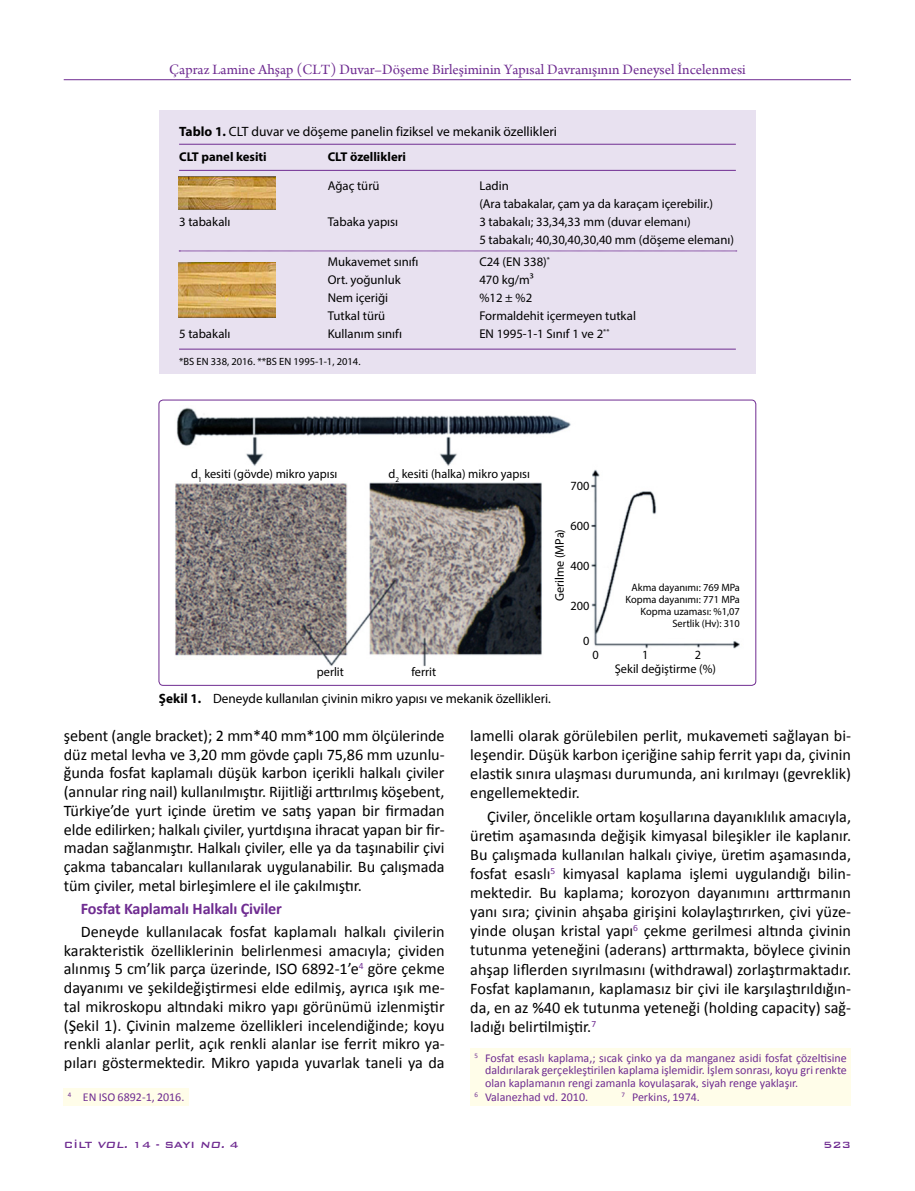
<style>
.page{position:relative;width:915px;height:1191px;background:#fff}
.page>*{position:absolute;margin:0;border:0;box-sizing:border-box;transform-origin:0 0}
.t1{font:16.2px/18.8px "Calibri";color:#000;text-align:justify}
.t2{font:700 16.2px "Calibri";letter-spacing:-.01em;color:#6f2c91}
.t3{font:15px "Arno Pro";color:#6f2c91}
.t4{font:13.5px "Myriad Pro";color:#000}
.t5{font:12.75px/18px "Myriad Pro";color:#000}
.t6{font:700 12.75px "Myriad Pro";color:#000}
.t7{font:12.6px "Myriad Pro";color:#000}
.t8{font:12px/12.5px "Calibri";color:#6f2c91;text-align:justify}
.t9{font:500 12px "Bank Gothic BT";color:#6f2c91}
.t10{font:10.65px/11.9px "Myriad Pro";color:#000;text-align:right}
.t11{font:10.5px "Myriad Pro";color:#000}
.s1{font-weight:700}
.s2{font-style:italic}
</style>
<div class="page">
<hr style="left:64px;top:79px;width:786px;height:1px;background:#6f2c91">
<div style="left:64px;top:1088px;width:125px;height:17px;background:#fffde9"></div>
<div style="left:470px;top:1048px;width:380px;height:57px;background:#fffde9"></div>
<div style="left:159px;top:111px;width:596px;height:263px;background:#e8e1f0"></div>
<hr style="left:179px;top:170px;width:556px;height:1px;background:#6f2c91">
<svg style="left:179px;top:251px;width:557px;height:1px"></svg>
<hr style="left:179px;top:349px;width:556px;height:1px;background:#6f2c91">
<hr style="left:179px;top:144px;width:556px;height:1px;background:#6f2c91">
<img style="left:179px;top:177px;width:96px;height:32px">
<img style="left:179px;top:263px;width:96px;height:54px">
<img style="left:175px;top:407px;width:565px;height:260px">
<div style="left:159px;top:400px;width:596px;height:285px;border:1px solid #6f2c91;border-radius:4px"></div>
<p class="t3" style="left:169px;top:61px;width:578px">Çapraz Lamine Ahşap (CLT) Duvar–Döşeme Birleşiminin Yapısal Davranışının Deneysel İncelenmesi</p>
<p class="t4" style="left:179px;top:123px;width:379px"><span class="s1">Tablo 1.</span> CLT duvar ve döşeme panelin fiziksel ve mekanik özellikleri</p>
<p class="t6" style="left:179px;top:149px;width:89px">CLT panel kesiti</p>
<p class="t6" style="left:327px;top:149px;width:80px">CLT özellikleri</p>
<p class="t5" style="left:327px;top:176px;width:53px">Ağaç türü</p>
<p class="t5" style="left:479px;top:176px;width:235px">Ladin<br>(Ara tabakalar, çam ya da karaçam içerebilir.)</p>
<p class="t5" style="left:179px;top:212px;width:53px">3 tabakalı</p>
<p class="t5" style="left:327px;top:212px;width:72px">Tabaka yapısı</p>
<p class="t5" style="left:479px;top:212px;width:256px">3 tabakalı; 33,34,33 mm (duvar elemanı)<br>5 tabakalı; 40,30,40,30,40 mm (döşeme elemanı)</p>
<p class="t5" style="left:327px;top:253px;width:92px">Mukavemet sınıfı</p>
<p class="t5" style="left:479px;top:253px;width:72px">C24 (EN 338)<sup>*</sup></p>
<p class="t5" style="left:327px;top:271px;width:74px">Ort. yoğunluk</p>
<p class="t5" style="left:479px;top:271px;width:56px">470 kg/m³</p>
<p class="t5" style="left:327px;top:289px;width:62px">Nem içeriği</p>
<p class="t5" style="left:479px;top:289px;width:54px">%12 ± %2</p>
<p class="t5" style="left:327px;top:307px;width:59px">Tutkal türü</p>
<p class="t5" style="left:479px;top:307px;width:158px">Formaldehit içermeyen tutkal</p>
<p class="t5" style="left:179px;top:325px;width:53px">5 tabakalı</p>
<p class="t5" style="left:327px;top:325px;width:76px">Kullanım sınıfı</p>
<p class="t5" style="left:479px;top:325px;width:131px">EN 1995-1-1 Sınıf 1 ve 2<sup>**</sup></p>
<p class="t11" style="left:179px;top:355px;width:183px">*BS EN 338, 2016. **BS EN 1995-1-1, 2014.</p>
<p class="t7" style="left:191px;top:465px;width:148px">d<sub>1</sub> kesiti (gövde) mikro yapısı</p>
<p class="t7" style="left:388px;top:465px;width:143px">d<sub>2</sub> kesiti (halka) mikro yapısı</p>
<p class="t7" style="left:570px;top:477px;width:20px">700</p>
<p class="t7" style="left:570px;top:518px;width:20px">600</p>
<p class="t7" style="left:570px;top:558px;width:20px">400</p>
<p class="t7" style="left:551px;top:601px;width:74px;rotate:-90deg">Gerilme (MPa)</p>
<p class="t7" style="left:570px;top:597px;width:20px">200</p>
<p class="t7" style="left:583px;top:633px;width:8px">0</p>
<p class="t10" style="left:625px;top:581px;width:116px">Akma dayanımı: 769 MPa<br>Kopma dayanımı: 771 MPa<br>Kopma uzaması: %1,07<br>Sertlik (Hv): 310</p>
<p class="t7" style="left:592px;top:647px;width:8px">0</p>
<p class="t7" style="left:642px;top:647px;width:8px">1</p>
<p class="t7" style="left:694px;top:647px;width:8px">2</p>
<p class="t7" style="left:317px;top:664px;width:29px">perlit</p>
<p class="t7" style="left:411px;top:664px;width:26px">ferrit</p>
<p class="t7" style="left:614px;top:661px;width:103px">Şekil değiştirme (%)</p>
<p class="t4" style="left:159px;top:690px;width:393px"><span class="s1">Şekil 1.</span> Deneyde kullanılan çivinin mikro yapısı ve mekanik özellikleri.</p>
<p class="t1" style="left:64px;top:725px;width:382px">şebent (angle bracket); 2 mm*40 mm*100 mm ölçülerinde düz metal levha ve 3,20 mm gövde çaplı 75,86 mm uzunlu&shy;ğunda fosfat kaplamalı düşük karbon içerikli halkalı çiviler (annular ring nail) kullanılmıştır. Rijitliği arttırılmış köşebent, Türkiye’de yurt içinde üretim ve satış yapan bir firmadan elde edilirken; halkalı çiviler, yurtdışına ihracat yapan bir fir&shy;madan sağlanmıştır. Halkalı çiviler, elle ya da taşınabilir çivi çakma tabancaları kullanılarak uygulanabilir. Bu çalışmada tüm çiviler, metal birleşimlere el ile çakılmıştır.</p>
<p class="t2" style="left:81px;top:898px;width:202px">Fosfat Kaplamalı Halkalı Çiviler</p>
<p class="t1" style="left:64px;top:921px;width:382px;text-indent:17px">Deneyde kullanılacak fosfat kaplamalı halkalı çivilerin karakteristik özelliklerinin belirlenmesi amacıyla; çividen alınmış 5 cm’lik parça üzerinde, ISO 6892-1’e<sup>4</sup> göre çekme dayanımı ve şekildeğiştirmesi elde edilmiş, ayrıca ışık me&shy;tal mikroskopu altındaki mikro yapı görünümü izlenmiştir (Şekil 1). Çivinin malzeme özellikleri incelendiğinde; koyu renkli alanlar perlit, açık renkli alanlar ise ferrit mikro ya&shy;pıları göstermektedir. Mikro yapıda yuvarlak taneli ya da</p>
<p class="t8" style="left:68px;top:1090px;width:118px"><sup>4</sup> EN ISO 6892-1, 2016.</p>
<p class="t1" style="left:470px;top:725px;width:382px">lamelli olarak görülebilen perlit, mukavemeti sağlayan bi&shy;leşendir. Düşük karbon içeriğine sahip ferrit yapı da, çivinin elastik sınıra ulaşması durumunda, ani kırılmayı (gevreklik) engellemektedir.</p>
<p class="t1" style="left:470px;top:806px;width:382px;text-indent:17px">Çiviler, öncelikle ortam koşullarına dayanıklılık amacıyla, üretim aşamasında değişik kimyasal bileşikler ile kaplanır.<br>Bu çalışmada kullanılan halkalı çiviye, üretim aşamasında, fosfat esaslı<sup>5</sup> kimyasal kaplama işlemi uygulandığı bilin&shy;mektedir. Bu kaplama; korozyon dayanımını arttırmanın yanı sıra; çivinin ahşaba girişini kolaylaştırırken, çivi yüze&shy;yinde oluşan kristal yapı<sup>6</sup> çekme gerilmesi altında çivinin tutunma yeteneğini (aderans) arttırmakta, böylece çivinin ahşap liflerden sıyrılmasını (withdrawal) zorlaştırmaktadır.<br>Fosfat kaplamanın, kaplamasız bir çivi ile karşılaştırıldığın&shy;da, en az %40 ek tutunma yeteneği (holding capacity) sağ&shy;ladığı belirtilmiştir.<sup>7</sup></p>
<p class="t8" style="left:485px;top:1051px;width:363px;text-indent:-11px"><sup>5</sup> Fosfat esaslı kaplama,; sıcak çinko ya da manganez asidi fosfat çözeltisine daldırılarak gerçekleştirilen kaplama işlemidir. İşlem sonrası, koyu gri renkte olan kaplamanın rengi zamanla koyulaşarak, siyah renge yaklaşır.</p>
<p class="t8" style="left:474px;top:1090px;width:115px"><sup>6</sup> Valanezhad vd. 2010.</p>
<p class="t8" style="left:621px;top:1090px;width:80px"><sup>7</sup> Perkins, 1974.</p>
<p class="t9" style="left:64px;top:1138px;width:176px">CİLT <span class="s2">VOL.</span> 14 - SAYI <span class="s2">NO.</span> 4</p>
<p class="t9" style="left:823px;top:1138px;width:29px">523</p>
</div>
